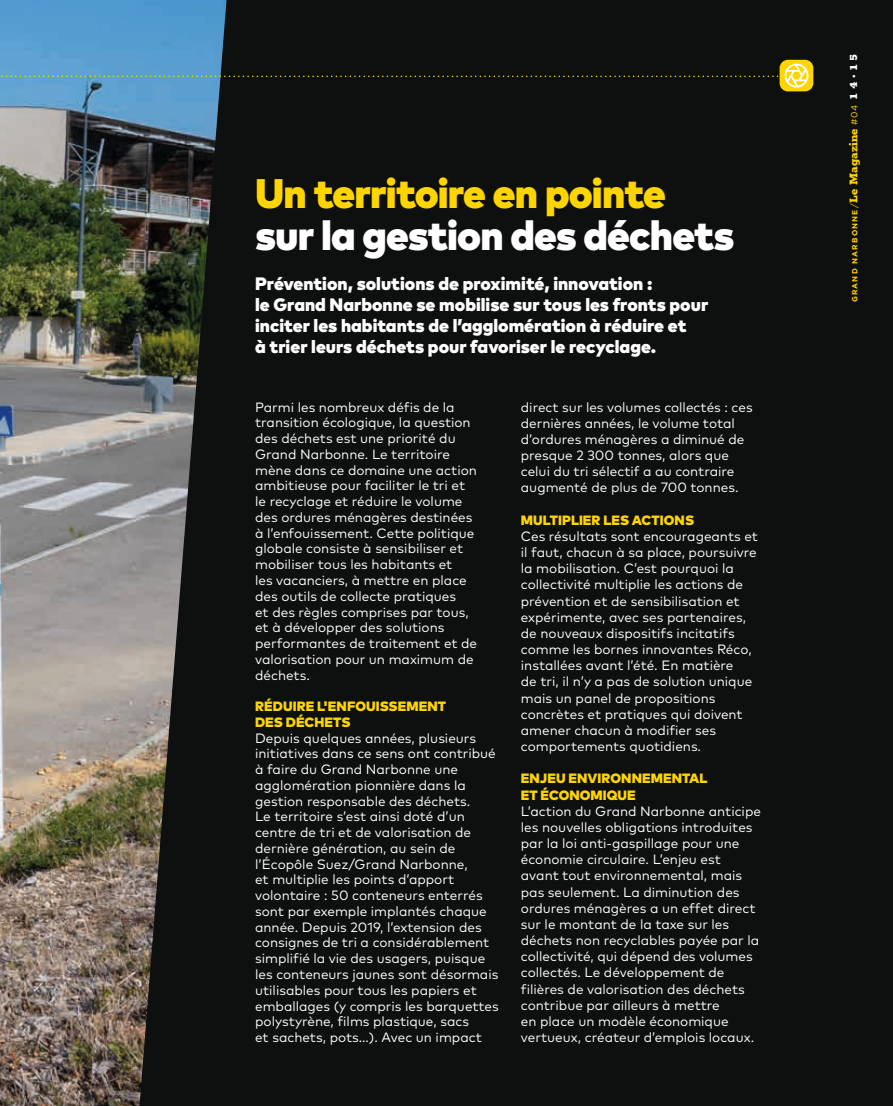
<style>
.page{position:relative;width:893px;height:1106px;background:#fff}
.page>*{position:absolute;margin:0;border:0;box-sizing:border-box;transform-origin:0 0}
.t1{font:900 41.25px "Mark Pro";letter-spacing:-.02em;color:#fff}
.t2{font:900 41.25px "Mark Pro";letter-spacing:-.02em;color:#ffd500}
.t3{font:900 18px/21px "Mark Pro";color:#fff}
.t4{font:13.5px/15.8px "Mark Pro";color:#fff}
.t5{font:900 13.5px/15.8px "Mark Pro";letter-spacing:.005em;color:#ffd500}
.t6{font:900 12px "Rokkitt";color:#fff}
.t7{font:700 7.5px "Gotham";letter-spacing:.16em;color:#ffd500}
.s1{font-weight:400;font-size:9px}
.s2{font-family:"Rokkitt";font-weight:800;font-size:13.5px}
</style>
<div class="page">
<img style="left:0;top:0;width:139px;height:1106px">
<div style="left:139px;top:0;width:754px;height:1106px;background:#0e100f"></div>
<div style="left:780px;top:60px;width:33px;height:31px;background:#ffd500;border-radius:8px"></div>
<svg style="left:0;top:64px;width:808px;height:24px;background:#2e4045"></svg>
<h1 class="t2" style="left:255px;top:161px;width:412px">Un territoire en pointe</h1>
<h1 class="t1" style="left:255px;top:203px;width:481px">sur la gestion des déchets</h1>
<h2 class="t3" style="left:255px;top:272px;width:455px">Prévention, solutions de proximité, innovation :<br>le Grand Narbonne se mobilise sur tous les fronts pour inciter les habitants de l’agglomération à réduire et<br>à trier leurs déchets pour favoriser le recyclage.</h2>
<p class="t4" style="left:255px;top:398px;width:224px">Parmi les nombreux défis de la transition écologique, la question des déchets est une priorité du<br>Grand Narbonne. Le territoire mène dans ce domaine une action ambitieuse pour faciliter le tri et le recyclage et réduire le volume des ordures ménagères destinées à l’enfouissement. Cette politique globale consiste à sensibiliser et mobiliser tous les habitants et<br>les vacanciers, à mettre en place des outils de collecte pratiques<br>et des règles comprises par tous, et à développer des solutions performantes de traitement et de valorisation pour un maximum de déchets.</p>
<p class="t5" style="left:255px;top:697px;width:192px">RÉDUIRE L'ENFOUISSEMENT<br>DES DÉCHETS</p>
<p class="t4" style="left:255px;top:729px;width:245px">Depuis quelques années, plusieurs initiatives dans ce sens ont contribué à faire du Grand Narbonne une agglomération pionnière dans la gestion responsable des déchets.<br>Le territoire s’est ainsi doté d’un centre de tri et de valorisation de dernière génération, au sein de l’Écopôle Suez/Grand Narbonne,<br>et multiplie les points d’apport volontaire : 50 conteneurs enterrés sont par exemple implantés chaque année. Depuis 2019, l’extension des consignes de tri a considérablement simplifié la vie des usagers, puisque les conteneurs jaunes sont désormais utilisables pour tous les papiers et emballages (y compris les barquettes polystyrène, films plastique, sacs<br>et sachets, pots…). Avec un impact</p>
<p class="t4" style="left:521px;top:398px;width:233px;line-height:16.2px">direct sur les volumes collectés : ces dernières années, le volume total d’ordures ménagères a diminué de presque 2 300 tonnes, alors que celui du tri sélectif a au contraire augmenté de plus de 700 tonnes.</p>
<p class="t5" style="left:521px;top:511px;width:175px">MULTIPLIER LES ACTIONS</p>
<p class="t4" style="left:521px;top:527px;width:239px;line-height:16.2px">Ces résultats sont encourageants et il faut, chacun à sa place, poursuivre la mobilisation. C’est pourquoi la collectivité multiplie les actions de prévention et de sensibilisation et expérimente, avec ses partenaires, de nouveaux dispositifs incitatifs comme les bornes innovantes Réco, installées avant l’été. En matière<br>de tri, il n’y a pas de solution unique mais un panel de propositions concrètes et pratiques qui doivent amener chacun à modifier ses comportements quotidiens.</p>
<p class="t5" style="left:521px;top:769px;width:188px;line-height:16.2px">ENJEU ENVIRONNEMENTAL<br>ET ÉCONOMIQUE</p>
<p class="t4" style="left:521px;top:802px;width:242px;line-height:16.2px">L’action du Grand Narbonne anticipe les nouvelles obligations introduites par la loi anti-gaspillage pour une économie circulaire. L’enjeu est avant tout environnemental, mais pas seulement. La diminution des ordures ménagères a un effet direct sur le montant de la taxe sur les déchets non recyclables payée par la collectivité, qui dépend des volumes collectés. Le développement de filières de valorisation des déchets contribue par ailleurs à mettre<br>en place un modèle économique vertueux, créateur d’emplois locaux.</p>
<p class="t6" style="left:844px;top:99px;width:46px;rotate:-90deg">14•15</p>
<p class="t7" style="left:850px;top:302px;width:199px;rotate:-90deg">GRAND NARBONNE<span class="s1">/</span><span class="s2">Le Magazine</span> <span class="s1">#04</span></p>
</div>
